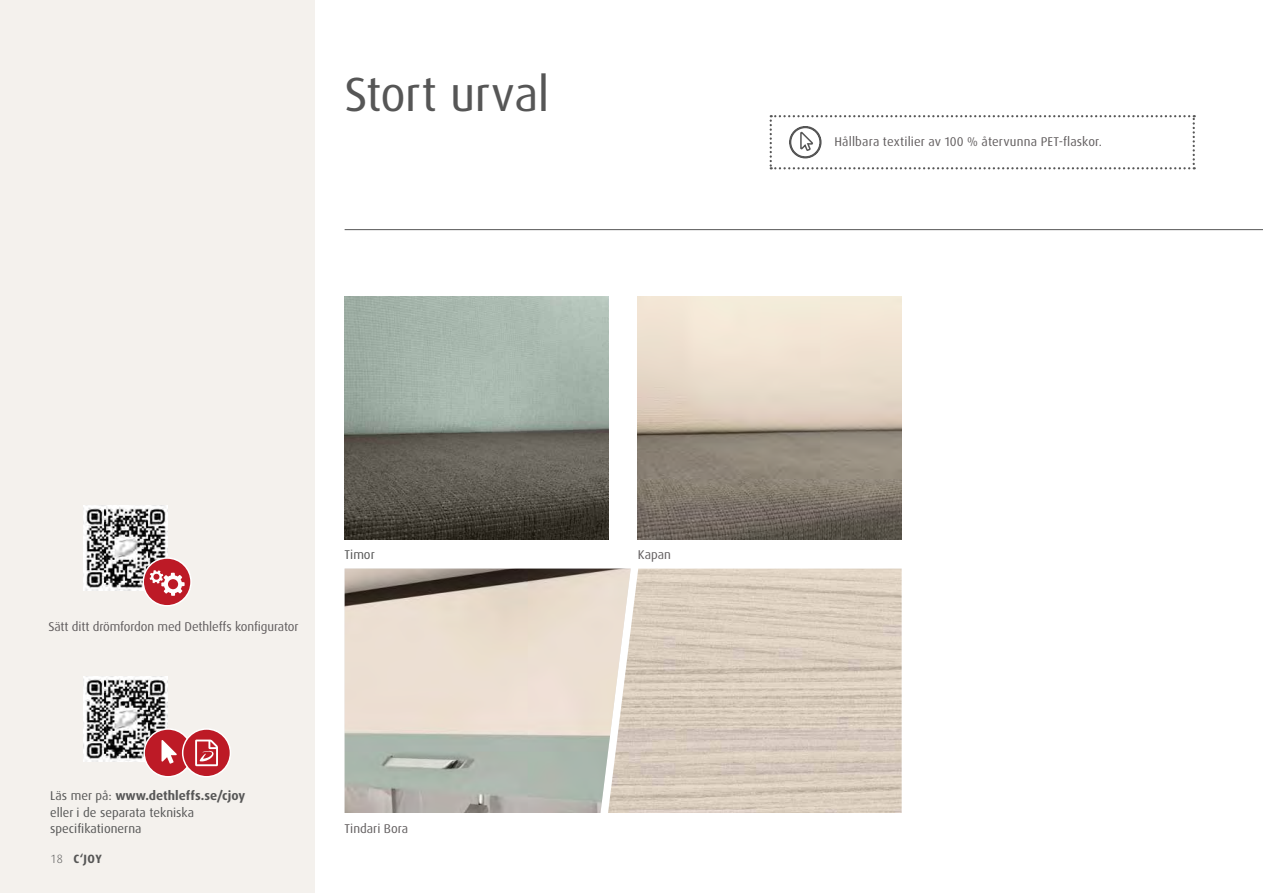
<style>
.page{position:relative;width:1263px;height:893px;background:#fff}
.page>*{position:absolute;margin:0;border:0;box-sizing:border-box;transform-origin:0 0}
.t1{font:48px "Dax OT";letter-spacing:-.01em;color:#565656}
.t2{font:12.75px "Dax OT";color:#625e5f}
.t3{font:12.75px/16.5px "Dax OT";color:#565656}
.t4{font:700 12px "Dax Pro";color:#565656}
.s1{font-weight:700}
.s2{font-family:"Dax OT";font-weight:300}
</style>
<div class="page">
<img style="left:344px;top:296px;width:264px;height:244px">
<img style="left:638px;top:296px;width:263px;height:244px">
<img style="left:345px;top:569px;width:263px;height:244px">
<img style="left:608px;top:569px;width:294px;height:244px">
<hr style="left:345px;top:229px;width:918px;height:1px;background:#565656">
<div style="left:0;top:0;width:315px;height:893px;background:#f4f1ed"></div>
<svg style="left:770px;top:115px;width:425px;height:54px"></svg>
<img style="left:83px;top:676px;width:84px;height:85px">
<img style="left:83px;top:505px;width:84px;height:85px">
<div style="left:143px;top:558px;width:48px;height:48px;background:#bd1a26;border-radius:50%"></div>
<div style="left:142px;top:557px;width:50px;height:49px;border:2px solid #fff;border-radius:50%"></div>
<svg style="left:150px;top:570px;width:35px;height:26px"></svg>
<div style="left:144px;top:729px;width:48px;height:48px;background:#bd1a26;border-radius:50%"></div>
<div style="left:143px;top:728px;width:50px;height:49px;border:2px solid #fff;border-radius:50%"></div>
<svg style="left:161px;top:740px;width:16px;height:24px"></svg>
<div style="left:183px;top:729px;width:47px;height:48px;background:#bd1a26;border-radius:50%"></div>
<div style="left:182px;top:728px;width:49px;height:49px;border:2px solid #fff;border-radius:50%"></div>
<svg style="left:195px;top:740px;width:23px;height:26px"></svg>
<h1 class="t1" style="left:344px;top:64px;width:207px">Stort urval</h1>
<p class="t2" style="left:48px;top:619px;width:252px">Sätt ditt drömfordon med Dethleffs konfigurator</p>
<p class="t3" style="left:345px;top:547px;width:32px">Timor</p>
<p class="t2" style="left:638px;top:547px;width:35px">Kapan</p>
<p class="t3" style="left:50px;top:788px;width:197px">Läs mer på: <span class="s1">www.dethleffs.se/cjoy </span>eller i de separata tekniska specifikationerna</p>
<p class="t4" style="left:51px;top:851px;width:52px"><span class="s2">18</span> C‘JOY</p>
<p class="t2" style="left:345px;top:821px;width:65px">Tindari Bora</p>
<p class="t2" style="left:834px;top:134px;width:269px">Hållbara textilier av 100 % återvunna PET-flaskor.</p>
</div>
